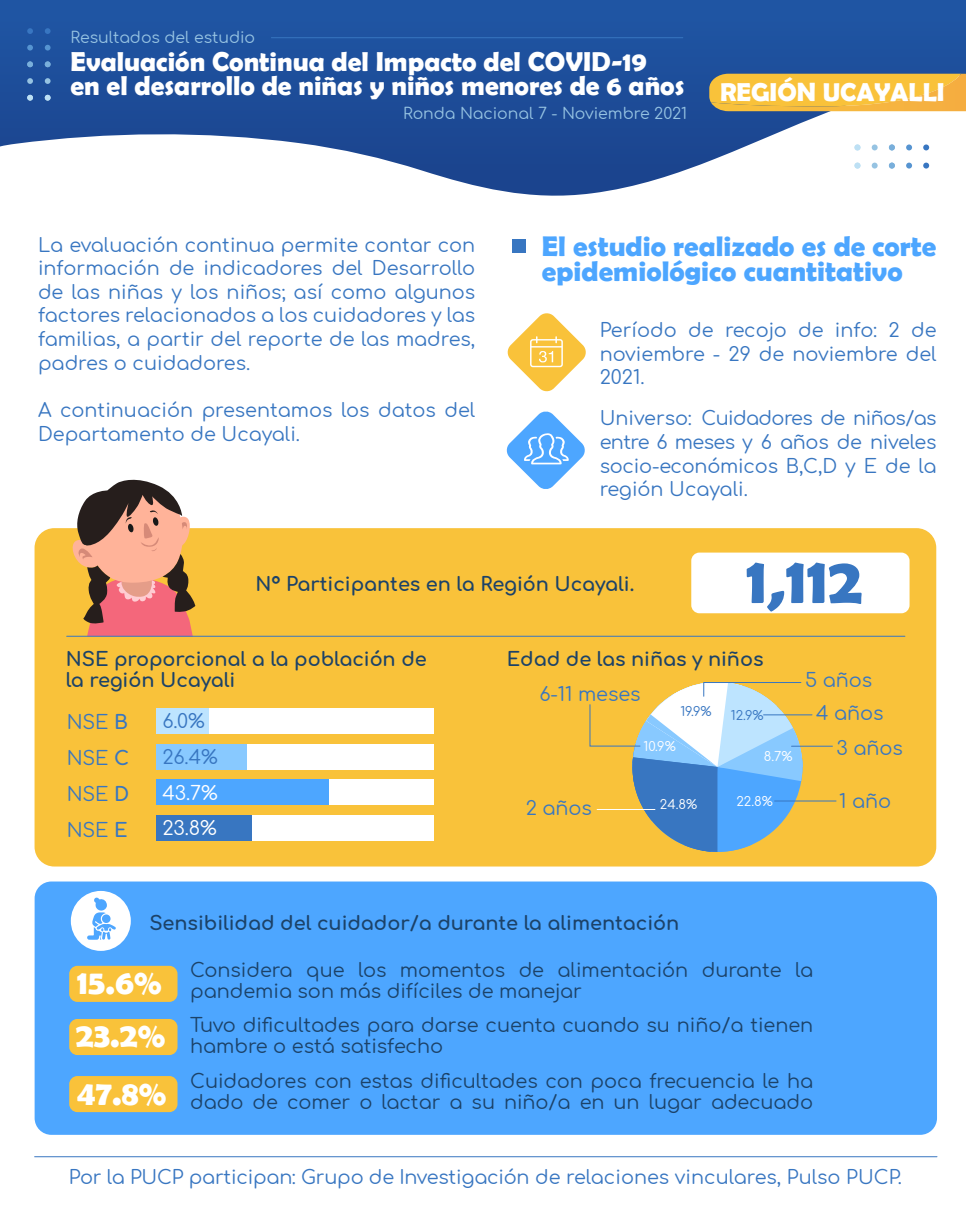
<style>
.page{position:relative;width:966px;height:1215px;background:#fff}
.page>*{position:absolute;margin:0;border:0;box-sizing:border-box;transform-origin:0 0}
.t1{font:700 65.62px "Berlin Sans FB Demi";color:#3876c1}
.t2{font:700 34.3px "Berlin Sans FB Demi";color:#fff}
.t3{font:700 28.44px/25.7px "Berlin Sans FB Demi";color:#4da6ff}
.t4{font:700 27.39px/24px "Berlin Sans FB Demi";color:#fff}
.t5{font:700 25.9px "Berlin Sans FB Demi";color:#fff}
.t6{font:19.34px/21px "Comfortaa";letter-spacing:-.005em;color:#1c4268}
.t7{font:700 19.34px/21px "Comfortaa";letter-spacing:-.005em;color:#1c4268}
.t8{font:19.34px/35.9px "Comfortaa";letter-spacing:-.005em;color:#3876c1;text-align:justify}
.t9{font:19.34px/35.7px "Comfortaa";color:#fff}
.t10{font:19.25px/23.6px "Comfortaa";color:#3876c1;text-align:justify}
.t11{font:15.66px "Comfortaa";letter-spacing:-.005em;color:#96c3e2}
.t12{font:12.86px "Comfortaa";color:#fff}
.t13{font:12.86px "Comfortaa";color:#3876c1}
.s1{font-weight:700}
</style>
<div class="page">
<div style="left:35px;top:881px;width:901px;height:253px;background:#4da6ff;border-radius:17px"></div>
<div style="left:0;top:0;width:965px;height:269px;background:#1e53a0"></div>
<svg style="left:0;top:80px;width:965px;height:189px;fill:#fff"></svg>
<svg style="left:27px;top:28px;width:6px;height:6px"></svg>
<svg style="left:45px;top:28px;width:6px;height:6px"></svg>
<svg style="left:27px;top:45px;width:6px;height:6px"></svg>
<svg style="left:45px;top:45px;width:6px;height:6px"></svg>
<svg style="left:27px;top:61px;width:6px;height:6px"></svg>
<svg style="left:45px;top:61px;width:6px;height:6px"></svg>
<svg style="left:27px;top:78px;width:6px;height:6px"></svg>
<svg style="left:45px;top:78px;width:6px;height:6px"></svg>
<svg style="left:27px;top:95px;width:6px;height:6px"></svg>
<svg style="left:45px;top:95px;width:6px;height:6px"></svg>
<hr style="left:271px;top:37px;width:411px;height:1px;background:#3876c1">
<div style="left:512px;top:239px;width:14px;height:14px;background:#3876c1"></div>
<svg style="left:507px;top:313px;width:79px;height:79px"></svg>
<svg style="left:506px;top:411px;width:79px;height:78px"></svg>
<div style="left:35px;top:528px;width:901px;height:338px;background:#f9c23a;border-radius:20px"></div>
<svg style="left:69px;top:479px;width:126px;height:157px"></svg>
<hr style="left:67px;top:636px;width:837px;height:1px;background:#3876c1">
<div style="left:691px;top:552px;width:218px;height:61px;background:#fff;border-radius:8px"></div>
<div style="left:156px;top:708px;width:278px;height:25px;background:#fff"></div>
<div style="left:156px;top:743px;width:278px;height:26px;background:#fff"></div>
<div style="left:156px;top:779px;width:278px;height:26px;background:#fff"></div>
<div style="left:156px;top:815px;width:278px;height:25px;background:#fff"></div>
<div style="left:156px;top:708px;width:52px;height:25px;background:#bde4ff"></div>
<div style="left:156px;top:743px;width:91px;height:26px;background:#88c9ff"></div>
<div style="left:156px;top:779px;width:173px;height:26px;background:#4da6ff"></div>
<div style="left:156px;top:815px;width:95px;height:25px;background:#3876c1"></div>
<div style="left:69px;top:1019px;width:108px;height:36px;background:#f9c23a;border-radius:8px"></div>
<div style="left:69px;top:966px;width:108px;height:36px;background:#f9c23a;border-radius:8px"></div>
<svg style="left:923px;top:144px;width:6px;height:6px"></svg>
<svg style="left:923px;top:163px;width:6px;height:6px"></svg>
<svg style="left:905px;top:144px;width:6px;height:6px"></svg>
<svg style="left:905px;top:163px;width:6px;height:6px"></svg>
<svg style="left:888px;top:144px;width:6px;height:6px"></svg>
<svg style="left:888px;top:163px;width:6px;height:6px"></svg>
<svg style="left:871px;top:144px;width:6px;height:6px"></svg>
<svg style="left:871px;top:163px;width:6px;height:6px"></svg>
<svg style="left:854px;top:144px;width:6px;height:6px"></svg>
<svg style="left:854px;top:163px;width:6px;height:6px"></svg>
<svg style="left:709px;top:74px;width:256px;height:37px;background:#f4bc3d"></svg>
<div style="left:69px;top:1076px;width:108px;height:36px;background:#f9c23a;border-radius:8px"></div>
<div style="left:71px;top:891px;width:60px;height:60px;background:#fff;border-radius:50%"></div>
<svg style="left:87px;top:897px;width:29px;height:43px"></svg>
<hr style="left:35px;top:1156px;width:901px;height:1px;background:#3876c1">
<hr style="left:791px;top:746px;width:41px;height:1px;background:#3876c1">
<hr style="left:774px;top:800px;width:61px;height:1px;background:#3876c1">
<hr style="left:763px;top:714px;width:48px;height:1px;background:#3876c1">
<svg style="left:589px;top:682px;width:213px;height:170px"></svg>
<p class="t11" style="left:70px;top:24px;width:186px">Resultados del estudio</p>
<h3 class="t4" style="left:70px;top:50px;width:615px">Evaluación Continua del Impacto del COVID-19<br>en el desarrollo de niñas y niños menores de 6 años</h3>
<p class="t11" style="left:403px;top:99px;width:286px">Ronda Nacional 7 - Noviembre 2021</p>
<h3 class="t5" style="left:720px;top:77px;width:226px">REGIÓN UCAYALLI</h3>
<p class="t10" style="left:38px;top:230px;width:439px">La evaluación continua permite contar con información de indicadores del Desarrollo de las niñas y los niños; así como algunos factores relacionados a los cuidadores y las familias, a partir del reporte de las madres, padres o cuidadores.</p>
<p class="t10" style="left:38px;top:395px;width:439px">A continuación presentamos los datos del<br>Departamento de Ucayali.</p>
<h3 class="t3" style="left:541px;top:233px;width:396px">El estudio realizado es de corte epidemiológico cuantitativo</h3>
<p class="t10" style="left:599px;top:316px;width:338px">Período de recojo de info: 2 de noviembre - 29 de noviembre del 2021.</p>
<p class="t10" style="left:599px;top:404px;width:338px">Universo: Cuidadores de niños/as entre 6 meses y 6 años de niveles socio-económicos B,C,D y E de la región Ucayali.</p>
<p class="t7" style="left:255px;top:571px;width:380px">N° Participantes en la Región Ucayali.</p>
<h1 class="t1" style="left:746px;top:542px;width:117px">1,112</h1>
<p class="t7" style="left:66px;top:645px;width:362px">NSE proporcional a la población de la región Ucayali</p>
<p class="t8" style="left:67px;top:702px;width:64px">NSE <span class="s1">B </span>NSE <span class="s1">C </span>NSE <span class="s1">D </span>NSE <span class="s1">E</span></p>
<p class="t8" style="left:162px;top:700px;width:57px">6.0%<br>26.4%</p>
<p class="t9" style="left:162px;top:772px;width:57px">43.7%<br>23.8%</p>
<p class="t7" style="left:506px;top:645px;width:258px">Edad de las niñas y niños</p>
<p class="t8" style="left:539px;top:674px;width:103px">6-11 meses</p>
<p class="t13" style="left:680px;top:700px;width:33px">19.9%</p>
<p class="t13" style="left:730px;top:704px;width:34px">12.9%</p>
<p class="t12" style="left:643px;top:734px;width:34px">10.9%</p>
<p class="t12" style="left:763px;top:744px;width:30px">8.7%</p>
<p class="t8" style="left:805px;top:660px;width:69px">5 años</p>
<p class="t8" style="left:816px;top:692px;width:69px">4 años</p>
<p class="t8" style="left:836px;top:727px;width:68px">3 años</p>
<p class="t8" style="left:525px;top:787px;width:68px">2 años</p>
<p class="t8" style="left:839px;top:780px;width:53px">1 año</p>
<p class="t12" style="left:736px;top:789px;width:38px">22.8%</p>
<p class="t12" style="left:660px;top:793px;width:39px">24.8%</p>
<p class="t7" style="left:149px;top:909px;width:531px">Sensibilidad del cuidador/a durante la alimentación</p>
<h2 class="t2" style="left:77px;top:962px;width:86px">15.6%</h2>
<h2 class="t2" style="left:76px;top:1015px;width:91px">23.2%</h2>
<p class="t6" style="left:190px;top:957px;width:624px">Considera que los momentos de alimentación durante la pandemia son más difíciles de manejar</p>
<p class="t6" style="left:190px;top:1011px;width:624px">Tuvo dificultades para darse cuenta cuando su niño/a tienen hambre o está satisfecho</p>
<h2 class="t2" style="left:77px;top:1072px;width:91px">47.8%</h2>
<p class="t6" style="left:190px;top:1067px;width:624px">Cuidadores con estas dificultades con poca frecuencia le ha dado de comer o lactar a su niño/a en un lugar adecuado</p>
<p class="t10" style="left:69px;top:1162px;width:834px">Por la PUCP participan: Grupo de Investigación de relaciones vinculares, Pulso PUCP.</p>
</div>
